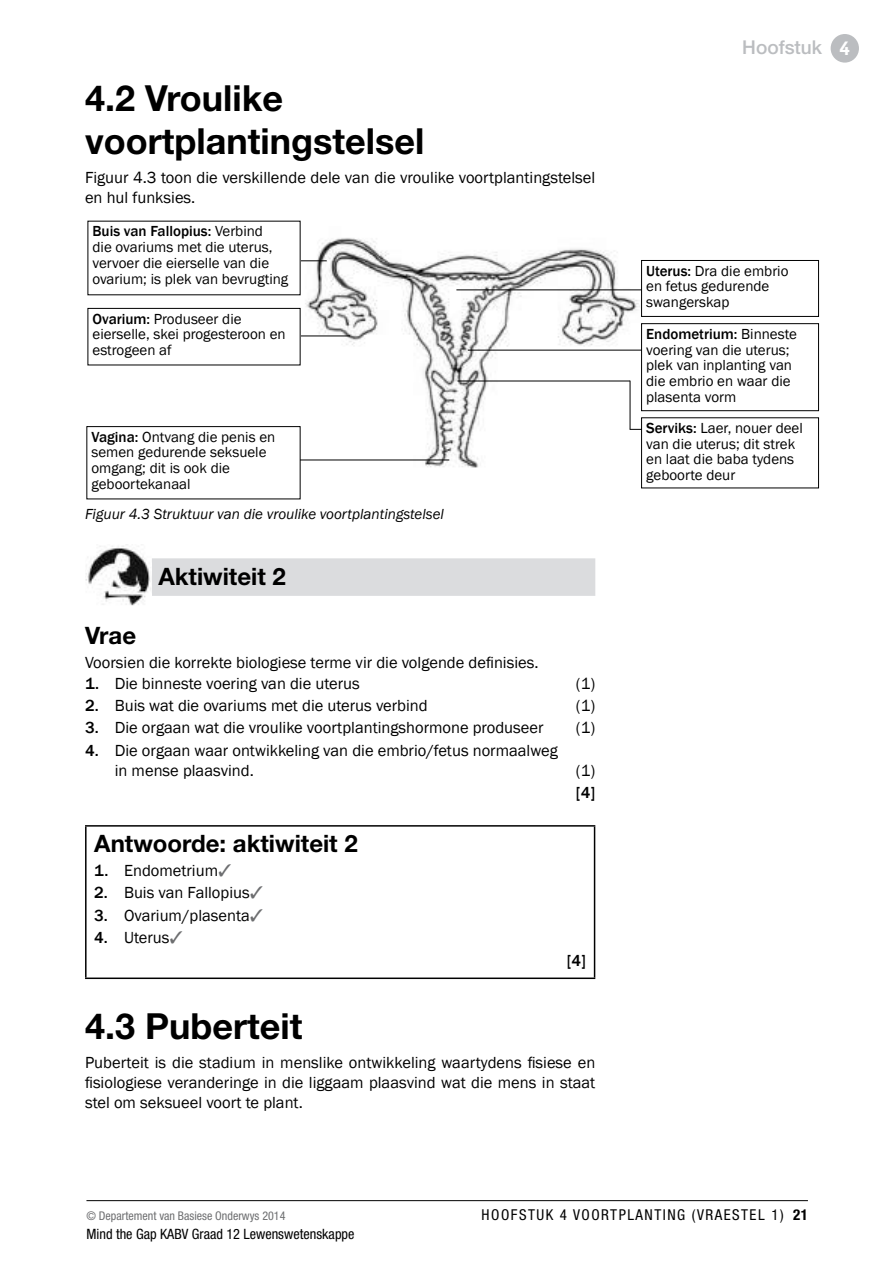
<style>
.page{position:relative;width:893px;height:1263px;background:#fff}
.page>*{position:absolute;margin:0;border:0;box-sizing:border-box;transform-origin:0 0}
.t1{font:700 36px/43.2px "Helvetica Neue LT Std";color:#000}
.t2{font:700 24px "Helvetica Neue LT Std";color:#000}
.t3{font:500 19.05px "Helvetica Neue LT Std";color:#bbbdc0}
.t4{font:16.5px/20.2px "Franklin Gothic";color:#000}
.t5{font:500 16.5px "Franklin Gothic";color:#000}
.t6{font:15px/15.8px "Franklin Gothic";color:#000}
.t7{font:italic 15px "Franklin Gothic";color:#000}
.t8{font:condensed 15px "Helvetica Neue LT Std";letter-spacing:.1em;color:#000}
.t9{font:condensed 14.25px "Helvetica Neue LT Std";color:#000}
.t10{font:condensed 12px "Helvetica Neue LT Std";color:#6d6e70}
.s1{font-weight:500}
.s2{color:#6d6e70}
.s3{font-family:"Helvetica Infant";font-weight:700;color:#fff}
.s4{font-weight:700}
</style>
<div class="page">
<hr style="left:86px;top:1200px;width:722px;height:1px;background:#000">
<div style="left:831px;top:34px;width:28px;height:29px;background:#bbbdc0;border-radius:50%"></div>
<div style="left:85px;top:558px;width:510px;height:38px;background:#dbdcde"></div>
<img style="left:85px;top:546px;width:67px;height:60px">
<hr style="left:85px;top:825px;width:510px;height:2px;background:#000">
<hr style="left:85px;top:827px;width:2px;height:150px;background:#000">
<hr style="left:594px;top:827px;width:1px;height:150px;background:#000">
<hr style="left:85px;top:977px;width:510px;height:2px;background:#000">
<img style="left:282px;top:227px;width:374px;height:272px">
<hr style="left:456px;top:289px;width:189px;height:1px;background:#000">
<hr style="left:468px;top:350px;width:177px;height:1px;background:#000">
<hr style="left:457px;top:381px;width:173px;height:1px;background:#000">
<hr style="left:630px;top:381px;width:1px;height:48px;background:#000">
<hr style="left:289px;top:260px;width:38px;height:1px;background:#000">
<hr style="left:289px;top:336px;width:61px;height:1px;background:#000">
<hr style="left:289px;top:460px;width:160px;height:1px;background:#000">
<div style="left:88px;top:221px;width:212px;height:74px;background:#fff"></div>
<div style="left:88px;top:308px;width:212px;height:57px;background:#fff"></div>
<div style="left:88px;top:308px;width:212px;height:57px;border:1px solid #000"></div>
<div style="left:87px;top:427px;width:213px;height:72px;background:#fff"></div>
<div style="left:86px;top:426px;width:214px;height:73px;border:1px solid #000"></div>
<div style="left:642px;top:260px;width:176px;height:56px;background:#fff"></div>
<div style="left:641px;top:260px;width:178px;height:57px;border:1px solid #000"></div>
<div style="left:642px;top:324px;width:176px;height:87px;background:#fff"></div>
<div style="left:641px;top:323px;width:178px;height:88px;border:1px solid #000"></div>
<div style="left:642px;top:418px;width:176px;height:70px;background:#fff"></div>
<h1 class="t1" style="left:85px;top:76px;width:341px">4.2 Vroulike voortplantingstelsel</h1>
<p class="t4" style="left:85px;top:167px;width:512px">Figuur 4.3 toon die verskillende dele van die vroulike voortplantingstelsel en hul funksies.</p>
<p class="t6" style="left:93px;top:224px;width:197px"><span class="s1">Buis van Fallopius:</span> Verbind<br>die ovariums met die uterus, vervoer die eierselle van die ovarium; is plek van bevrugting</p>
<p class="t6" style="left:93px;top:311px;width:195px"><span class="s1">Ovarium:</span> Produseer die eierselle, skei progesteroon en estrogeen af</p>
<p class="t6" style="left:91px;top:429px;width:185px"><span class="s1">Vagina:</span> Ontvang die penis en semen gedurende seksuele omgang; dit is ook die geboortekanaal</p>
<p class="t7" style="left:85px;top:504px;width:360px">Figuur 4.3 Struktuur van die vroulike voortplantingstelsel</p>
<h2 class="t2" style="left:158px;top:562px;width:129px">Aktiwiteit 2</h2>
<h2 class="t2" style="left:85px;top:620px;width:53px">Vrae</h2>
<p class="t4" style="left:85px;top:653px;width:455px">Voorsien die korrekte biologiese terme vir die volgende definisies.</p>
<p class="t4" style="left:85px;top:673px;width:276px"><span class="s1">1.</span> Die binneste voering van die uterus</p>
<p class="t4" style="left:576px;top:673px;width:21px">(1)</p>
<p class="t4" style="left:85px;top:696px;width:344px"><span class="s1">2.</span> Buis wat die ovariums met die uterus verbind</p>
<p class="t4" style="left:576px;top:696px;width:21px">(1)</p>
<p class="t4" style="left:85px;top:718px;width:460px"><span class="s1">3.</span> Die orgaan wat die vroulike voortplantingshormone produseer</p>
<p class="t4" style="left:576px;top:718px;width:21px">(1)</p>
<p class="t4" style="left:115px;top:740px;width:444px;text-indent:-30px"><span class="s1">4.</span> Die orgaan waar ontwikkeling van die embrio/fetus normaalweg in mense plaasvind.</p>
<p class="t4" style="left:576px;top:761px;width:21px">(1)</p>
<p class="t5" style="left:576px;top:783px;width:21px">[4]</p>
<h2 class="t2" style="left:94px;top:828px;width:265px">Antwoorde: aktiwiteit 2</h2>
<p class="t4" style="left:94px;top:861px;width:138px"><span class="s1">1.</span> Endometrium<span class="s2">✓</span></p>
<p class="t4" style="left:94px;top:883px;width:170px"><span class="s1">2.</span> Buis van Fallopius<span class="s2">✓</span></p>
<p class="t4" style="left:94px;top:905px;width:170px"><span class="s1">3.</span> Ovarium/plasenta<span class="s2">✓</span></p>
<p class="t4" style="left:94px;top:928px;width:90px"><span class="s1">4.</span> Uterus<span class="s2">✓</span></p>
<p class="t5" style="left:567px;top:950px;width:21px">[4]</p>
<h1 class="t1" style="left:85px;top:1003px;width:219px">4.3 Puberteit</h1>
<p class="t4" style="left:85px;top:1052px;width:512px;text-align:justify">Puberteit is die stadium in menslike ontwikkeling waartydens fisiese en fisiologiese veranderinge in die liggaam plaasvind wat die mens in staat stel om seksueel voort te plant.</p>
<p class="t3" style="left:742px;top:36px;width:109px">Hoofstuk <span class="s3">4</span></p>
<p class="t6" style="left:646px;top:263px;width:144px"><span class="s1">Uterus:</span> Dra die embrio en fetus gedurende swangerskap</p>
<p class="t6" style="left:646px;top:326px;width:152px"><span class="s1">Endometrium:</span> Binneste voering van die uterus; plek van inplanting van die embrio en waar die plasenta vorm</p>
<p class="t6" style="left:646px;top:420px;width:158px"><span class="s1">Serviks:</span> Laer, nouer deel van die uterus; dit strek en laat die baba tydens geboorte deur</p>
<p class="t10" style="left:86px;top:1209px;width:200px">© Departement van Basiese Onderwys 2014</p>
<p class="t8" style="left:482px;top:1206px;width:10px">Hoo</p>
<p class="t8" style="left:511px;top:1206px;width:72px">fstuk 4 voo</p>
<p class="t8" style="left:601px;top:1206px;width:208px">rtplanting (vraestel 1) <span class="s4">21</span></p>
<p class="t9" style="left:86px;top:1226px;width:270px">Mind the Gap KABV Graad 12 Lewenswetenskappe</p>
</div>
